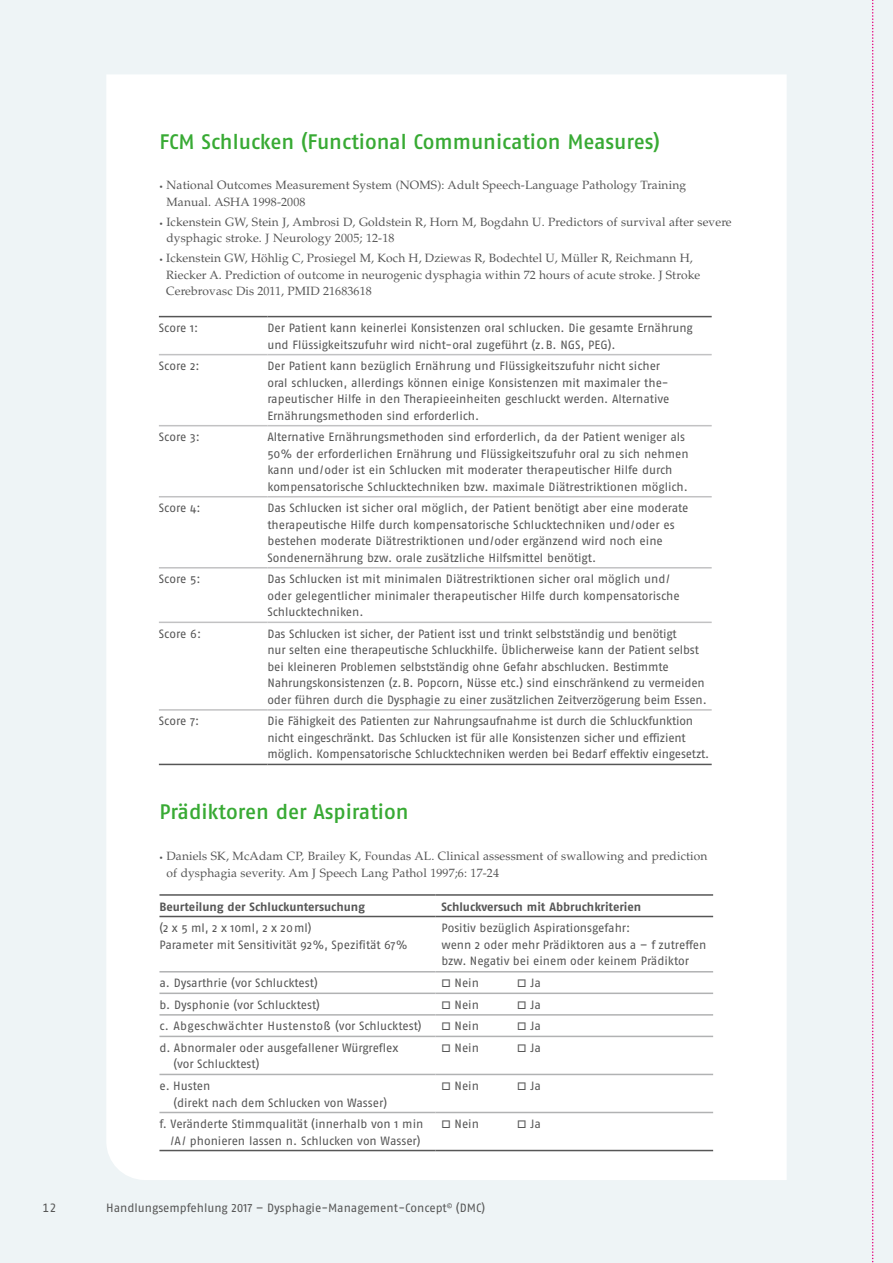
<style>
.page{position:relative;width:893px;height:1263px;background:#eef4f6}
.page>*{position:absolute;margin:0;border:0;box-sizing:border-box;transform-origin:0 0}
.t1{font:500 21px "Fago Pro";letter-spacing:-.005em;color:#38aa34}
.t2{font:12px/16.5px "Fago Pro";letter-spacing:-.005em;color:#565656}
.t3{font:12px/16.5px "Palatino LT Std";letter-spacing:.01em;color:#565656}
.t4{font:700 12px "Fago Pro";letter-spacing:-.005em;color:#565656}
.t5{font:12px "Fago Pro";letter-spacing:.02em;color:#565656}
.s1{font-family:"Legacy Sans Std";font-weight:900}
</style>
<div class="page">
<div style="left:106px;top:75px;width:681px;height:1105px;background:#fff"></div>
<hr style="left:159px;top:971px;width:276px;height:1px;background:#b1b2b3">
<hr style="left:435px;top:971px;width:278px;height:1px;background:#b1b2b3">
<hr style="left:159px;top:992px;width:276px;height:2px;background:#b1b2b3">
<hr style="left:435px;top:992px;width:278px;height:2px;background:#b1b2b3">
<hr style="left:159px;top:1014px;width:276px;height:1px;background:#b1b2b3">
<hr style="left:435px;top:1014px;width:278px;height:1px;background:#b1b2b3">
<hr style="left:159px;top:1074px;width:276px;height:1px;background:#b1b2b3">
<hr style="left:435px;top:1074px;width:278px;height:1px;background:#b1b2b3">
<hr style="left:159px;top:1112px;width:276px;height:1px;background:#b1b2b3">
<hr style="left:435px;top:1112px;width:278px;height:1px;background:#b1b2b3">
<hr style="left:159px;top:1036px;width:276px;height:1px;background:#b1b2b3">
<hr style="left:435px;top:1036px;width:278px;height:1px;background:#b1b2b3">
<hr style="left:159px;top:894px;width:276px;height:2px;background:#565656">
<hr style="left:435px;top:894px;width:278px;height:2px;background:#565656">
<hr style="left:159px;top:916px;width:276px;height:1px;background:#565656">
<hr style="left:435px;top:916px;width:278px;height:1px;background:#565656">
<hr style="left:159px;top:1150px;width:276px;height:1px;background:#565656">
<hr style="left:435px;top:1150px;width:278px;height:1px;background:#565656">
<hr style="left:159px;top:354px;width:108px;height:1px;background:#c2c2c3">
<hr style="left:267px;top:354px;width:445px;height:1px;background:#c2c2c3">
<hr style="left:159px;top:425px;width:108px;height:1px;background:#c2c2c3">
<hr style="left:267px;top:425px;width:445px;height:1px;background:#c2c2c3">
<hr style="left:159px;top:496px;width:108px;height:1px;background:#c2c2c3">
<hr style="left:267px;top:496px;width:445px;height:1px;background:#c2c2c3">
<hr style="left:159px;top:567px;width:108px;height:1px;background:#c2c2c3">
<hr style="left:267px;top:567px;width:445px;height:1px;background:#c2c2c3">
<hr style="left:159px;top:622px;width:108px;height:1px;background:#c2c2c3">
<hr style="left:267px;top:622px;width:445px;height:1px;background:#c2c2c3">
<hr style="left:159px;top:709px;width:108px;height:2px;background:#c2c2c3">
<hr style="left:267px;top:709px;width:445px;height:2px;background:#c2c2c3">
<hr style="left:159px;top:316px;width:108px;height:1px;background:#565656">
<hr style="left:267px;top:316px;width:445px;height:1px;background:#565656">
<hr style="left:159px;top:764px;width:108px;height:1px;background:#565656">
<hr style="left:267px;top:764px;width:445px;height:1px;background:#565656">
<svg style="left:872px;top:0;width:2px;height:1263px"></svg>
<p class="t2" style="left:43px;top:1199px;width:15px">12</p>
<h1 class="t1" style="left:159px;top:129px;width:502px">FCM Schlucken (Functional Communication Measures)</h1>
<p class="t3" style="left:166px;top:177px;width:521px;text-indent:-7px"><span class="s1">∙</span> National Outcomes Measurement System (NOMS): Adult Speech-Language Pathology Training<br>Manual. ASHA 1998-2008</p>
<p class="t3" style="left:166px;top:214px;width:567px;text-indent:-7px"><span class="s1">∙</span> Ickenstein GW, Stein J, Ambrosi D, Goldstein R, Horn M, Bogdahn U. Predictors of survival after severe dysphagic stroke. J Neurology 2005; 12-18</p>
<p class="t3" style="left:166px;top:250px;width:535px;text-indent:-7px"><span class="s1">∙</span> Ickenstein GW, Höhlig C, Prosiegel M, Koch H, Dziewas R, Bodechtel U, Müller R, Reichmann H,<br>Riecker A. Prediction of outcome in neurogenic dysphagia within 72 hours of acute stroke. J Stroke<br>Cerebrovasc Dis 2011, PMID 21683618</p>
<p class="t2" style="left:159px;top:320px;width:41px">Score 1:</p>
<p class="t2" style="left:267px;top:320px;width:427px">Der Patient kann keinerlei Konsistenzen oral schlucken. Die gesamte Ernährung und Flüssigkeitszufuhr wird nicht-oral zugeführt (z.B. NGS, PEG).</p>
<p class="t2" style="left:159px;top:358px;width:42px">Score 2:</p>
<p class="t2" style="left:267px;top:358px;width:403px">Der Patient kann bezüglich Ernährung und Flüssigkeitszufuhr nicht sicher oral schlucken, allerdings können einige Konsistenzen mit maximaler the&shy;rapeutischer Hilfe in den Therapieeinheiten geschluckt werden. Alternative Ernährungsmethoden sind erforderlich.</p>
<p class="t2" style="left:159px;top:429px;width:43px">Score 3:</p>
<p class="t2" style="left:267px;top:429px;width:423px">Alternative Ernährungsmethoden sind erforderlich, da der Patient weniger als 50% der erforderlichen Ernährung und Flüssigkeitszufuhr oral zu sich nehmen kann und/oder ist ein Schlucken mit moderater therapeutischer Hilfe durch kompensatorische Schlucktechniken bzw. maximale Diätrestriktionen möglich.</p>
<p class="t2" style="left:159px;top:500px;width:43px">Score 4:</p>
<p class="t2" style="left:267px;top:500px;width:423px">Das Schlucken ist sicher oral möglich, der Patient benötigt aber eine moderate therapeutische Hilfe durch kompensatorische Schlucktechniken und/oder es bestehen moderate Diätrestriktionen und/oder ergänzend wird noch eine Sondenernährung bzw. orale zusätzliche Hilfsmittel benötigt.</p>
<p class="t2" style="left:159px;top:571px;width:43px">Score 5:</p>
<p class="t2" style="left:267px;top:571px;width:414px">Das Schlucken ist mit minimalen Diätrestriktionen sicher oral möglich und/ oder gelegentlicher minimaler therapeutischer Hilfe durch kompensatorische<br>Schlucktechniken.</p>
<p class="t2" style="left:159px;top:625px;width:44px">Score 6:</p>
<p class="t2" style="left:267px;top:625px;width:441px">Das Schlucken ist sicher, der Patient isst und trinkt selbstständig und benötigt<br>nur selten eine therapeutische Schluckhilfe. Üblicherweise kann der Patient selbst bei kleineren Problemen selbstständig ohne Gefahr abschlucken. Bestimmte Nahrungskonsistenzen (z.B. Popcorn, Nüsse etc.) sind einschränkend zu vermeiden oder führen durch die Dysphagie zu einer zusätzlichen Zeitverzögerung beim Essen.</p>
<p class="t2" style="left:159px;top:713px;width:42px">Score 7:</p>
<p class="t2" style="left:267px;top:713px;width:443px">Die Fähigkeit des Patienten zur Nahrungsaufnahme ist durch die Schluckfunktion nicht eingeschränkt. Das Schlucken ist für alle Konsistenzen sicher und effizient möglich. Kompensatorische Schlucktechniken werden bei Bedarf effektiv eingesetzt.</p>
<h1 class="t1" style="left:159px;top:799px;width:250px">Prädiktoren der Aspiration</h1>
<p class="t3" style="left:166px;top:848px;width:542px;text-indent:-7px"><span class="s1">∙</span> Daniels SK, McAdam CP, Brailey K, Foundas AL. Clinical assessment of swallowing and prediction of dysphagia severity. Am J Speech Lang Pathol 1997;6: 17-24</p>
<p class="t4" style="left:159px;top:899px;width:207px">Beurteilung der Schluckuntersuchung</p>
<p class="t4" style="left:441px;top:899px;width:201px">Schluckversuch mit Abbruchkriterien</p>
<p class="t2" style="left:159px;top:919px;width:249px">(2 x 5 ml, 2 x 10ml, 2 x 20ml)<br>Parameter mit Sensitivität 92%, Spezifität 67%</p>
<p class="t2" style="left:441px;top:919px;width:267px">Positiv bezüglich Aspirationsgefahr:<br>wenn 2 oder mehr Prädiktoren aus a – f zutreffen bzw. Negativ bei einem oder keinem Prädiktor</p>
<p class="t2" style="left:159px;top:975px;width:160px">a. Dysarthrie (vor Schlucktest)</p>
<p class="t2" style="left:441px;top:975px;width:39px">□ Nein</p>
<p class="t2" style="left:517px;top:975px;width:25px">□ Ja</p>
<p class="t2" style="left:159px;top:996px;width:162px">b. Dysphonie (vor Schlucktest)</p>
<p class="t2" style="left:441px;top:996px;width:39px">□ Nein</p>
<p class="t2" style="left:517px;top:996px;width:25px">□ Ja</p>
<p class="t5" style="left:159px;top:1019px;width:264px">c. Abgeschwächter Hustenstoß (vor Schlucktest)</p>
<p class="t2" style="left:441px;top:1018px;width:39px">□ Nein</p>
<p class="t2" style="left:517px;top:1018px;width:25px">□ Ja</p>
<p class="t2" style="left:173px;top:1039px;width:226px;text-indent:-14px">d. Abnormaler oder ausgefallener Würgreflex (vor Schlucktest)</p>
<p class="t2" style="left:441px;top:1039px;width:39px">□ Nein</p>
<p class="t2" style="left:517px;top:1039px;width:25px">□ Ja</p>
<p class="t2" style="left:173px;top:1077px;width:215px;text-indent:-14px">e. Husten<br>(direkt nach dem Schlucken von Wasser)</p>
<p class="t2" style="left:441px;top:1077px;width:39px">□ Nein</p>
<p class="t2" style="left:517px;top:1077px;width:25px">□ Ja</p>
<p class="t2" style="left:159px;top:1115px;width:265px;text-align:right">f. Veränderte Stimmqualität (innerhalb von 1 min /A/ phonieren lassen n. Schlucken von Wasser)</p>
<p class="t2" style="left:441px;top:1115px;width:39px">□ Nein</p>
<p class="t2" style="left:517px;top:1115px;width:25px">□ Ja</p>
<p class="t2" style="left:106px;top:1199px;width:380px">Handlungsempfehlung 2017 – Dysphagie-Management-Concept<sup>©</sup> (DMC)</p>
</div>
